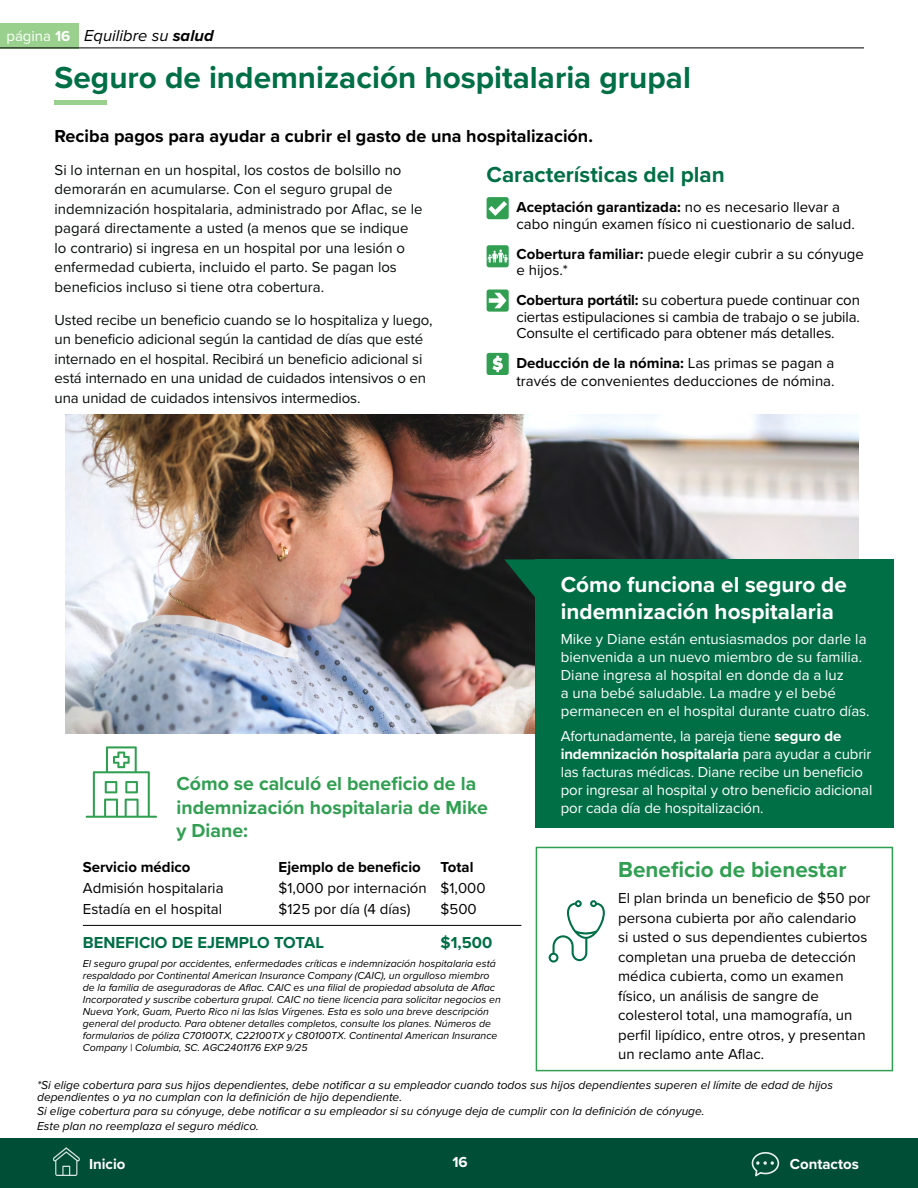
<style>
.page{position:relative;width:918px;height:1188px;background:#fff}
.page>*{position:absolute;margin:0;border:0;box-sizing:border-box;transform-origin:0 0}
.t1{font:700 31.5px "Proxima Nova";color:#006f46}
.t2{font:700 22.5px/27px "Proxima Nova";color:#fff}
.t3{font:700 22.5px "Proxima Nova";color:#006f46}
.t4{font:700 22.5px "Proxima Nova";color:#319f52}
.t5{font:700 19.5px/23.4px "Proxima Nova";color:#319f52}
.t6{font:700 18px "Proxima Nova";color:#000}
.t7{font:700 16.5px "Proxima Nova";color:#006f46}
.t8{font:italic 16.5px "Proxima Nova";color:#000}
.t9{font:15px/19.5px "Proxima Nova";color:#000}
.t10{font:15px/19.5px "Proxima Nova";color:#060d0b}
.t11{font:15px/18px "Proxima Nova";color:#fff}
.t12{font:700 15px "Proxima Nova";color:#000}
.t13{font:700 15px "Proxima Nova";color:#fff}
.t14{font:italic 12px/12px "Proxima Nova";color:#000}
.t15{font:italic 10.5px/12px "Proxima Nova";color:#000}
.s1{font-style:normal;font-size:15px;color:#fff}
.s2{font-weight:700;font-style:normal;font-size:15px;color:#fff}
.s3{font-weight:700}
</style>
<div class="page">
<div style="left:0;top:23px;width:79px;height:25px;background:#99d08d"></div>
<hr style="left:0;top:48px;width:864px;height:1px;background:#000">
<div style="left:0;top:1138px;width:918px;height:50px;background:#004e36"></div>
<svg style="left:53px;top:1147px;width:27px;height:29px"></svg>
<svg style="left:752px;top:1152px;width:27px;height:24px"></svg>
<hr style="left:83px;top:925px;width:438px;height:1px;background:#000">
<svg style="left:86px;top:746px;width:71px;height:72px"></svg>
<hr style="left:55px;top:101px;width:52px;height:4px;background:#99d08d">
<div style="left:487px;top:197px;width:22px;height:22px;background:#319f52;border-radius:2px"></div>
<svg style="left:488px;top:201px;width:19px;height:15px"></svg>
<div style="left:487px;top:245px;width:22px;height:22px;background:#319f52;border-radius:2px"></div>
<svg style="left:488px;top:249px;width:20px;height:14px"></svg>
<div style="left:487px;top:290px;width:22px;height:22px;background:#319f52;border-radius:2px"></div>
<svg style="left:489px;top:293px;width:18px;height:15px"></svg>
<div style="left:487px;top:353px;width:22px;height:22px;background:#319f52;border-radius:2px"></div>
<svg style="left:493px;top:356px;width:10px;height:16px"></svg>
<img style="left:66px;top:415px;width:793px;height:318px">
<div style="left:535px;top:559px;width:358px;height:269px;background:#006f46"></div>
<svg style="left:504px;top:559px;width:31px;height:40px"></svg>
<div style="left:536px;top:847px;width:357px;height:224px;border:2px solid #319f52"></div>
<svg style="left:549px;top:900px;width:56px;height:63px"></svg>
<p class="t8" style="left:6px;top:28px;width:209px"><span class="s1">página</span> <span class="s2">16</span> Equilibre su <span class="s3">salud</span></p>
<h1 class="t1" style="left:55px;top:54px;width:638px">Seguro de indemnización hospitalaria grupal</h1>
<p class="t6" style="left:55px;top:122px;width:540px">Reciba pagos para ayudar a cubrir el gasto de una hospitalización.</p>
<p class="t10" style="left:55px;top:159px;width:370px">Si lo internan en un hospital, los costos de bolsillo no demorarán en acumularse. Con el seguro grupal de indemnización hospitalaria, administrado por Aflac, se le pagará directamente a usted (a menos que se indique lo contrario) si ingresa en un hospital por una lesión o enfermedad cubierta, incluido el parto. Se pagan los beneficios incluso si tiene otra cobertura.</p>
<p class="t10" style="left:55px;top:309px;width:379px">Usted recibe un beneficio cuando se lo hospitaliza y luego, un beneficio adicional según la cantidad de días que esté internado en el hospital. Recibirá un beneficio adicional si está internado en una unidad de cuidados intensivos o en una unidad de cuidados intensivos intermedios.</p>
<h2 class="t3" style="left:487px;top:158px;width:240px">Características del plan</h2>
<p class="t9" style="left:516px;top:198px;width:340px;line-height:16.5px"><span class="s3">Aceptación garantizada:</span> no es necesario llevar a cabo ningún examen físico ni cuestionario de salud.</p>
<p class="t9" style="left:516px;top:245px;width:349px;line-height:16.5px"><span class="s3">Cobertura familiar:</span> puede elegir cubrir a su cónyuge e hijos.*</p>
<p class="t9" style="left:516px;top:291px;width:345px;line-height:16.5px;text-align:justify"><span class="s3">Cobertura portátil:</span> su cobertura puede continuar con ciertas estipulaciones si cambia de trabajo o se jubila.<br>Consulte el certificado para obtener más detalles.</p>
<p class="t9" style="left:516px;top:354px;width:320px;line-height:18px"><span class="s3">Deducción de la nómina:</span> Las primas se pagan a través de convenientes deducciones de nómina.</p>
<h2 class="t2" style="left:561px;top:571px;width:288px">Cómo funciona el seguro de indemnización hospitalaria</h2>
<p class="t11" style="left:561px;top:629px;width:310px">Mike y Diane están entusiasmados por darle la bienvenida a un nuevo miembro de su familia.<br>Diane ingresa al hospital en donde da a luz<br>a una bebé saludable. La madre y el bebé permanecen en el hospital durante cuatro días.</p>
<p class="t11" style="left:561px;top:726px;width:313px">Afortunadamente, la pareja tiene <span class="s3">seguro de indemnización hospitalaria</span> para ayudar a cubrir las facturas médicas. Diane recibe un beneficio por ingresar al hospital y otro beneficio adicional por cada día de hospitalización.</p>
<h3 class="t5" style="left:177px;top:772px;width:313px">Cómo se calculó el beneficio de la indemnización hospitalaria de Mike y Diane:</h3>
<p class="t12" style="left:83px;top:855px;width:109px">Servicio médico</p>
<p class="t12" style="left:279px;top:855px;width:144px">Ejemplo de beneficio</p>
<p class="t12" style="left:441px;top:855px;width:34px">Total</p>
<p class="t9" style="left:83px;top:877px;width:142px">Admisión hospitalaria</p>
<p class="t9" style="left:279px;top:877px;width:208px">$1,000 por internación $1,000</p>
<p class="t9" style="left:83px;top:898px;width:141px">Estadía en el hospital</p>
<p class="t9" style="left:279px;top:898px;width:133px">$125 por día (4 días)</p>
<p class="t9" style="left:441px;top:898px;width:38px">$500</p>
<p class="t7" style="left:83px;top:930px;width:243px">BENEFICIO DE EJEMPLO TOTAL</p>
<p class="t7" style="left:441px;top:930px;width:53px">$1,500</p>
<p class="t15" style="left:83px;top:958px;width:419px">El seguro grupal por accidentes, enfermedades críticas e indemnización hospitalaria está respaldado por Continental American Insurance Company (CAIC), un orgulloso miembro de la familia de aseguradoras de Aflac. CAIC es una filial de propiedad absoluta de Aflac Incorporated y suscribe cobertura grupal. CAIC no tiene licencia para solicitar negocios en Nueva York, Guam, Puerto Rico ni las Islas Vírgenes. Esta es solo una breve descripción general del producto. Para obtener detalles completos, consulte los planes. Números de formularios de póliza C70100TX, C22100TX y C80100TX. Continental American Insurance Company | Columbia, SC. AGC2401176 EXP 9/25</p>
<h2 class="t4" style="left:618px;top:853px;width:230px">Beneficio de bienestar</h2>
<p class="t9" style="left:618px;top:888px;width:254px">El plan brinda un beneficio de $50 por persona cubierta por año calendario si usted o sus dependientes cubiertos completan una prueba de detección médica cubierta, como un examen físico, un análisis de sangre de colesterol total, una mamografía, un perfil lipídico, entre otros, y presentan un reclamo ante Aflac.</p>
<p class="t14" style="left:37px;top:1079px;width:797px">*Si elige cobertura para sus hijos dependientes, debe notificar a su empleador cuando todos sus hijos dependientes superen el límite de edad de hijos dependientes o ya no cumplan con la definición de hijo dependiente.</p>
<p class="t14" style="left:37px;top:1105px;width:669px;line-height:14.7px">Si elige cobertura para su cónyuge, debe notificar a su empleador si su cónyuge deja de cumplir con la definición de cónyuge.<br>Este plan no reemplaza el seguro médico.</p>
<p class="t13" style="left:89px;top:1153px;width:38px">Inicio</p>
<p class="t13" style="left:452px;top:1151px;width:17px">16</p>
<p class="t13" style="left:790px;top:1153px;width:71px">Contactos</p>
</div>
